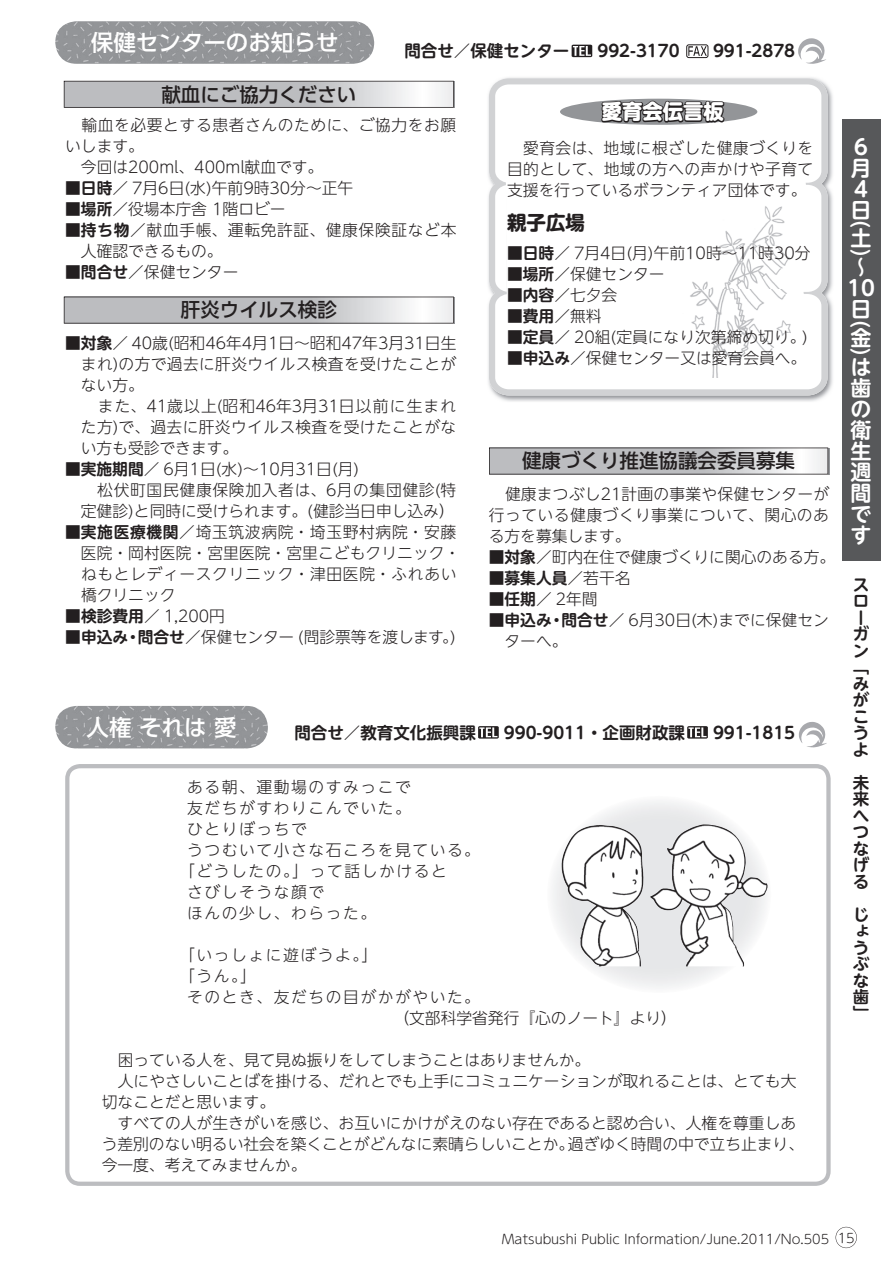
<style>
.page{position:relative;width:893px;height:1263px;background:#fff}
.page>*{position:absolute;margin:0;border:0;box-sizing:border-box;transform-origin:0 0}
.t1{font:500 22.5px "UD Shin Go Pro";color:#fff}
.t2{font:700 21px/21px "UD Shin M Go Pro De";color:#fff;text-align:justify}
.t3{font:800 20.25px "UD Shin M Go Pro";color:#fff}
.t4{font:500 19.5px "UD Shin Go Pro";color:#231f20}
.t5{font:700 19.5px "UD Shin M Go Pro";color:#231f20}
.t6{font:700 16.5px/16.5px "UD Shin M Go Pro De";color:#231f20}
.t7{font:300 15.75px/21px "UD Shin Go NT Pro";color:#231f20;text-align:justify}
.t8{font:300 15.75px/21px "UD Shin Go NT Pro";letter-spacing:.04em;color:#231f20}
.t9{font:300 15.75px "UD Shin Go NT Pro";letter-spacing:.1em;color:#231f20}
.t10{font:300 15.75px "UD Shin M Go Pro";color:#231f20}
.t11{font:700 15.75px "UD Shin M Go Pro De";color:#231f20}
.t12{font:300 12.9px "UD Shin M Go Pro";color:#231f20}
.s1{font-family:"UD Shin Go NT Pro"}
.s2{font-family:"UD Shin M Go Pro De";font-weight:700}
.s3{font-family:"UD Shin M Go Pro"}
.s4{font-family:"UD Shin Go NT Pro";font-weight:300}
.s5{font-family:"UD Shin M Go Pro";font-weight:300}
</style>
<div class="page">
<img style="left:55px;top:21px;width:319px;height:43px;border-radius:21px">
<svg style="left:836px;top:1227px;width:21px;height:21px"></svg>
<svg style="left:572px;top:45px;width:20px;height:12px"></svg>
<div style="left:686px;top:45px;width:22px;height:13px;border:1px solid #231f20;border-radius:2px"></div>
<svg style="left:688px;top:46px;width:19px;height:10px"></svg>
<svg style="left:798px;top:38px;width:28px;height:26px"></svg>
<svg style="left:64px;top:81px;width:390px;height:27px;background:#c1c1c4"></svg>
<svg style="left:64px;top:297px;width:390px;height:27px;background:#c2c2c5"></svg>
<svg style="left:490px;top:448px;width:339px;height:27px"></svg>
<svg style="left:489px;top:448px;width:339px;height:26px;background:#c5c6c8"></svg>
<div style="left:842px;top:119px;width:38px;height:441px;background:#57585a"></div>
<svg style="left:478px;top:726px;width:21px;height:13px"></svg>
<svg style="left:687px;top:726px;width:21px;height:13px"></svg>
<img style="left:55px;top:706px;width:213px;height:42px;border-radius:21px">
<svg style="left:65px;top:764px;width:766px;height:422px"></svg>
<svg style="left:799px;top:722px;width:28px;height:25px"></svg>
<img style="left:488px;top:77px;width:345px;height:325px">
<svg style="left:489px;top:78px;width:338px;height:317px;background:#d3d4d6"></svg>
<svg style="left:495px;top:84px;width:326px;height:305px"></svg>
<svg style="left:495px;top:182px;width:14px;height:112px"></svg>
<img style="left:682px;top:203px;width:109px;height:174px">
<div style="left:560px;top:99px;width:197px;height:26px;background:#939598;border-radius:50%"></div>
<svg style="left:600px;top:93px;width:125px;height:31px"></svg>
<h1 class="t1" style="left:91px;top:24px;width:249px">保健センターのお知らせ</h1>
<p class="t6" style="left:404px;top:42px;width:166px">問合せ／保健センター</p>
<p class="t6" style="left:597px;top:42px;width:84px">992-3170</p>
<p class="t6" style="left:713px;top:42px;width:84px">991-2878</p>
<p class="t4" style="left:161px;top:78px;width:196px">献血にご協力ください</p>
<p class="t8" style="left:65px;top:114px;width:393px;text-indent:16px">輸血を必要とする患者さんのために、ご協力をお願いします。</p>
<p class="t10" style="left:81px;top:154px;width:244px"><span class="s1">今回は</span>200ml<span class="s1">、</span>400ml<span class="s1">献血です。</span></p>
<p class="t7" style="left:65px;top:177px;width:290px"><span class="s2">■日時</span>／ <span class="s3">7</span>月<span class="s3">6</span>日<span class="s3">(</span>水<span class="s3">)</span>午前<span class="s3">9</span>時<span class="s3">30</span>分～正午</p>
<p class="t7" style="left:65px;top:198px;width:222px"><span class="s2">■場所</span>／役場本庁舎 <span class="s3">1</span>階ロビー</p>
<p class="t8" style="left:81px;top:219px;width:377px;text-indent:-16px"><span class="s2">■ 持ち物</span>／献血手帳、運転免許証、健康保険証など本人確認できるもの。</p>
<p class="t7" style="left:65px;top:261px;width:175px"><span class="s2">■問合せ</span>／保健センター</p>
<p class="t4" style="left:181px;top:294px;width:157px">肝炎ウイルス検診</p>
<p class="t7" style="left:81px;top:332px;width:377px;text-indent:-16px"><span class="s2">■ 対象</span>／ <span class="s3">40</span>歳<span class="s3">(</span>昭和<span class="s3">46</span>年<span class="s3">4</span>月<span class="s3">1</span>日～昭和<span class="s3">47</span>年<span class="s3">3</span>月<span class="s3">31</span>日生まれ<span class="s3">)</span>の方で過去に肝炎ウイルス検査を受けたことがない方。</p>
<p class="t7" style="left:81px;top:395px;width:377px;text-indent:17px">また、<span class="s3">41</span>歳以上<span class="s3">(</span>昭和<span class="s3">46</span>年<span class="s3">3</span>月<span class="s3">31</span>日以前に生まれた方<span class="s3">)</span>で、過去に肝炎ウイルス検査を受けたことがない方も受診できます。</p>
<p class="t10" style="left:65px;top:456px;width:296px"><span class="s2">■実施期間</span><span class="s1">／</span> 6<span class="s1">月</span>1<span class="s1">日</span>(<span class="s1">水</span>)<span class="s1">～</span>10<span class="s1">月</span>31<span class="s1">日</span>(<span class="s1">月</span>)</p>
<p class="t7" style="left:81px;top:479px;width:377px;text-align:right">松伏町国民健康保険加入者は、<span class="s3">6</span>月の集団健診<span class="s3">(</span>特定健診<span class="s3">)</span>と同時に受けられます。<span class="s3">(</span>健診当日申し込み）</p>
<p class="t8" style="left:81px;top:521px;width:381px;text-indent:-16px"><span class="s2">■ 実施医療機関</span>／埼玉筑波病院・埼玉野村病院・安藤医院・岡村医院・宮里医院・宮里こどもクリニック・ねもとレディースクリニック・津田医院・ふれあい橋クリニック</p>
<p class="t11" style="left:65px;top:603px;width:161px">■検診費用<span class="s4">／</span> <span class="s5">1,200</span><span class="s4">円</span></p>
<p class="t7" style="left:65px;top:626px;width:394px"><span class="s2">■申込み・問合せ</span>／保健センター <span class="s3">(</span>問診票等を渡します。<span class="s3">)</span></p>
<p class="t3" style="left:602px;top:95px;width:123px">愛育会伝言板</p>
<p class="t7" style="left:507px;top:137px;width:308px;text-indent:16px">愛育会は、地域に根ざした健康づくりを目的として、地域の方への声かけや子育て支援を行っているボランティア団体です。</p>
<p class="t5" style="left:507px;top:206px;width:79px">親子広場</p>
<p class="t7" style="left:507px;top:242px;width:305px"><span class="s2">■日時</span>／ <span class="s3">7</span>月<span class="s3">4</span>日<span class="s3">(</span>月<span class="s3">)</span>午前<span class="s3">10</span>時～<span class="s3">11</span>時<span class="s3">30</span>分</p>
<p class="t7" style="left:507px;top:263px;width:159px"><span class="s2">■場所</span>／保健センター</p>
<p class="t7" style="left:507px;top:284px;width:112px"><span class="s2">■内容</span>／七夕会</p>
<p class="t11" style="left:507px;top:303px;width:96px">■費用<span class="s4">／無料</span></p>
<p class="t7" style="left:507px;top:326px;width:302px"><span class="s2">■定員</span>／ <span class="s3">20</span>組<span class="s3">(</span>定員になり次第締め切り。<span class="s3">)</span></p>
<p class="t7" style="left:507px;top:347px;width:301px"><span class="s2">■ 申込み</span>／保健センター又は愛育会員へ。</p>
<p class="t4" style="left:522px;top:445px;width:274px">健康づくり推進協議会委員募集</p>
<p class="t7" style="left:489px;top:483px;width:342px;text-indent:16px">健康まつぶし<span class="s3">21</span>計画の事業や保健センターが行っている健康づくり事業について、関心のある方を募集します。</p>
<p class="t7" style="left:489px;top:546px;width:348px"><span class="s2">■ 対象</span>／町内在住で健康づくりに関心のある方。</p>
<p class="t11" style="left:489px;top:565px;width:143px">■募集人員<span class="s4">／若干名</span></p>
<p class="t11" style="left:489px;top:586px;width:110px">■任期<span class="s4">／</span> <span class="s5">2</span><span class="s4">年間</span></p>
<p class="t7" style="left:504px;top:609px;width:326px;text-indent:-16px"><span class="s2">■ 申込み・問合せ</span>／ <span class="s3">6</span>月<span class="s3">30</span>日<span class="s3">(</span>木<span class="s3">)</span>までに保健センターへ。</p>
<h1 class="t1" style="left:87px;top:709px;width:151px">人権 それは 愛</h1>
<p class="t6" style="left:294px;top:724px;width:183px">問合せ／教育文化振興課</p>
<p class="t6" style="left:504px;top:724px;width:183px">990-9011・企画財政課</p>
<p class="t6" style="left:713px;top:724px;width:84px">991-1815</p>
<p class="t9" style="left:187px;top:774px;width:225px">ある朝、運動場のすみっこで</p>
<p class="t9" style="left:187px;top:795px;width:225px">友だちがすわりこんでいた。</p>
<p class="t9" style="left:187px;top:816px;width:121px">ひとりぼっちで</p>
<p class="t9" style="left:187px;top:837px;width:294px">うつむいて小さな石ころを見ている。</p>
<p class="t9" style="left:179px;top:858px;width:269px">「どうしたの。」って話しかけると</p>
<p class="t9" style="left:187px;top:879px;width:139px">さびしそうな顔で</p>
<p class="t9" style="left:187px;top:900px;width:190px">ほんの少し、わらった。</p>
<p class="t9" style="left:179px;top:942px;width:200px">「いっしょに遊ぼうよ。」</p>
<p class="t7" style="left:179px;top:965px;width:79px">「うん。」</p>
<p class="t9" style="left:187px;top:984px;width:294px">そのとき、友だちの目がかがやいた。</p>
<p class="t7" style="left:393px;top:1007px;width:285px">（文部科学省発行『心のノート』より）</p>
<p class="t7" style="left:118px;top:1049px;width:474px">困っている人を、見て見ぬ振りをしてしまうことはありませんか。</p>
<p class="t7" style="left:118px;top:1070px;width:680px">人にやさしいことばを掛ける、だれとでも上手にコミュニケーションが取れることは、とても大</p>
<p class="t7" style="left:102px;top:1091px;width:175px">切なことだと思います。</p>
<p class="t7" style="left:118px;top:1112px;width:680px">すべての人が生きがいを感じ、お互いにかけがえのない存在であると認め合い、人権を尊重しあ</p>
<p class="t7" style="left:102px;top:1133px;width:704px">う差別のない明るい社会を築くことがどんなに素晴らしいことか。過ぎゆく時間の中で立ち止まり、</p>
<p class="t7" style="left:102px;top:1154px;width:206px">今一度、考えてみませんか。</p>
<h2 class="t2" style="left:851px;top:136px;width:20px">６月４日</h2>
<h2 class="t2" style="left:873px;top:220px;width:9px;rotate:90deg">(</h2>
<h2 class="t2" style="left:851px;top:227px;width:22px">土</h2>
<h2 class="t2" style="left:873px;top:249px;width:9px;rotate:90deg">)</h2>
<h2 class="t2" style="left:847px;top:256px;width:29px;text-align:left">〜<br>10日</h2>
<h2 class="t2" style="left:873px;top:320px;width:9px;rotate:90deg">(</h2>
<h2 class="t2" style="left:851px;top:326px;width:22px">金</h2>
<h2 class="t2" style="left:873px;top:348px;width:9px;rotate:90deg">)</h2>
<h2 class="t2" style="left:851px;top:355px;width:22px">は歯の衛生週間です</h2>
<p class="t6" style="left:853px;top:575px;width:18px">スローガン「みがこうよ</p>
<p class="t6" style="left:853px;top:773px;width:18px;text-align:justify">未来へつなげる</p>
<p class="t6" style="left:853px;top:905px;width:18px">じょうぶな歯」</p>
<p class="t12" style="left:502px;top:1229px;width:329px">Matsubushi Public Information/June.2011/No.505</p>
<p class="t12" style="left:838px;top:1228px;width:19px">15</p>
</div>
